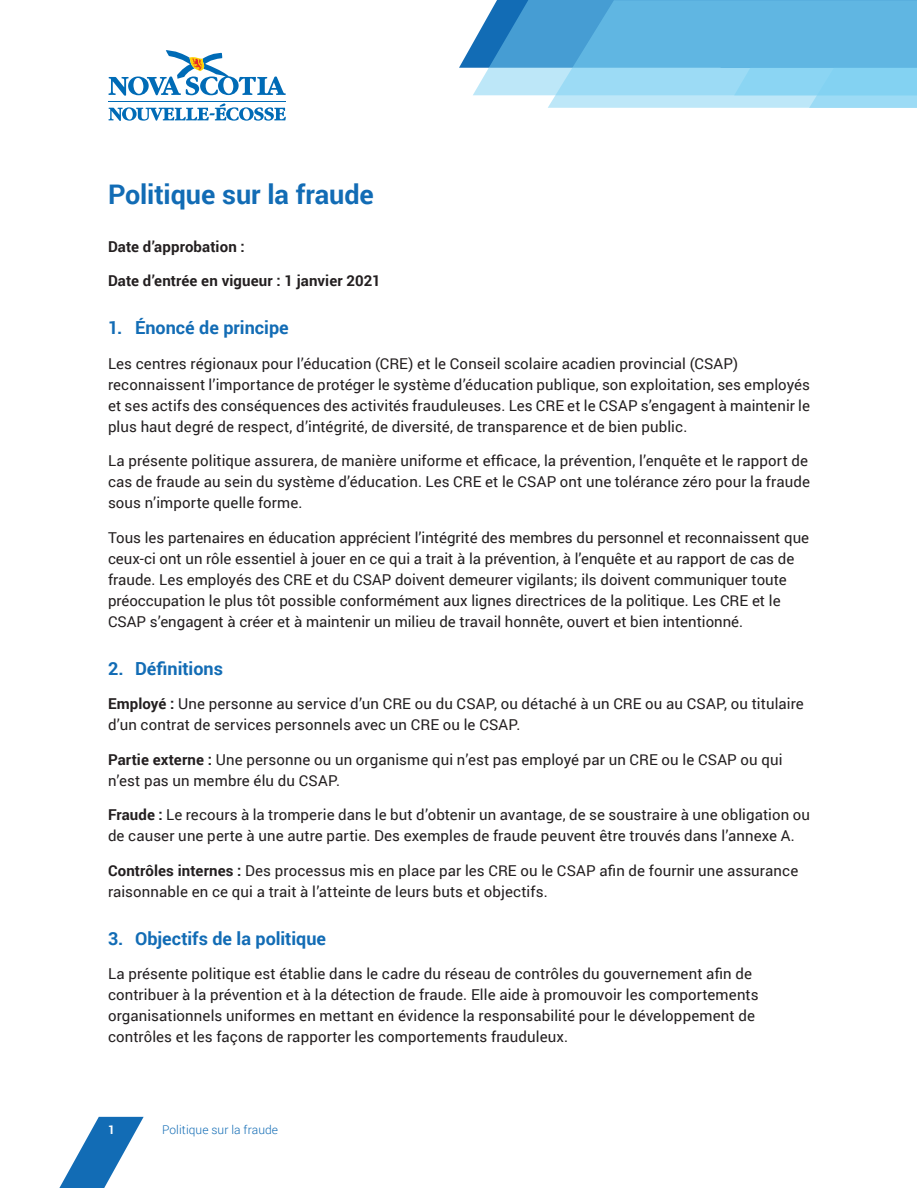
<style>
.page{position:relative;width:918px;height:1188px;background:#fff}
.page>*{position:absolute;margin:0;border:0;box-sizing:border-box;transform-origin:0 0}
._01_Head_1{font:700 27px "Roboto";letter-spacing:-.005em;color:#126cb5}
.t1{font:700 18px "Roboto";color:#126cb5}
._02_Body{font:15px/21px "Roboto";letter-spacing:.005em;color:#231f20}
._02_Body-2{font:700 15px "Roboto";letter-spacing:.01em;color:#231f20}
.t2{font:300 12px "Roboto";letter-spacing:.01em;color:#126cb5}
.t3{font:700 12px "Roboto";color:#fff}
.s1{font-weight:700}
</style>
<div class="page">
<svg style="left:59px;top:1117px;width:85px;height:71px"></svg>
<svg style="left:459px;top:0;width:458px;height:108px;background:#79c1e6"></svg>
<hr style="left:108px;top:101px;width:178px;height:1px;background:#006bb6">
<svg style="left:108px;top:50px;width:178px;height:46px"></svg>
<svg style="left:108px;top:103px;width:178px;height:18px"></svg>
<p class="_01_Head_1" style="left:108px;top:175px;width:267px">Politique sur la fraude</p>
<p class="_02_Body-2" style="left:108px;top:236px;width:138px">Date d’approbation :</p>
<p class="_02_Body-2" style="left:108px;top:270px;width:274px">Date d’entrée en vigueur : 1 janvier 2021</p>
<p class="t1" style="left:108px;top:315px;width:182px">1. Énoncé de principe</p>
<p class="_02_Body" style="left:108px;top:352px;width:704px">Les centres régionaux pour l’éducation (CRE) et le Conseil scolaire acadien provincial (CSAP) reconnaissent l’importance de protéger le système d’éducation publique, son exploitation, ses employés et ses actifs des conséquences des activités frauduleuses. Les CRE et le CSAP s’engagent à maintenir le plus haut degré de respect, d’intégrité, de diversité, de transparence et de bien public.</p>
<p class="_02_Body" style="left:108px;top:450px;width:704px">La présente politique assurera, de manière uniforme et efficace, la prévention, l’enquête et le rapport de cas de fraude au sein du système d’éducation. Les CRE et le CSAP ont une tolérance zéro pour la fraude sous n’importe quelle forme.</p>
<p class="_02_Body" style="left:108px;top:526px;width:703px">Tous les partenaires en éducation apprécient l’intégrité des membres du personnel et reconnaissent que ceux-ci ont un rôle essentiel à jouer en ce qui a trait à la prévention, à l’enquête et au rapport de cas de fraude. Les employés des CRE et du CSAP doivent demeurer vigilants; ils doivent communiquer toute préoccupation le plus tôt possible conformément aux lignes directrices de la politique. Les CRE et le CSAP s’engagent à créer et à maintenir un milieu de travail honnête, ouvert et bien intentionné.</p>
<p class="t1" style="left:108px;top:656px;width:116px">2. Définitions</p>
<p class="_02_Body" style="left:108px;top:693px;width:697px"><span class="s1">Employé :</span> Une personne au service d’un CRE ou du CSAP, ou détaché à un CRE ou au CSAP, ou titulaire d’un contrat de services personnels avec un CRE ou le CSAP.</p>
<p class="_02_Body" style="left:108px;top:748px;width:676px"><span class="s1">Partie externe :</span> Une personne ou un organisme qui n’est pas employé par un CRE ou le CSAP ou qui n’est pas un membre élu du CSAP.</p>
<p class="_02_Body" style="left:108px;top:804px;width:704px"><span class="s1">Fraude :</span> Le recours à la tromperie dans le but d’obtenir un avantage, de se soustraire à une obligation ou de causer une perte à une autre partie. Des exemples de fraude peuvent être trouvés dans l’annexe A.</p>
<p class="_02_Body" style="left:108px;top:859px;width:692px"><span class="s1">Contrôles internes :</span> Des processus mis en place par les CRE ou le CSAP afin de fournir une assurance raisonnable en ce qui a trait à l’atteinte de leurs buts et objectifs.</p>
<p class="t1" style="left:108px;top:926px;width:220px">3. Objectifs de la politique</p>
<p class="_02_Body" style="left:108px;top:963px;width:652px">La présente politique est établie dans le cadre du réseau de contrôles du gouvernement afin de contribuer à la prévention et à la détection de fraude. Elle aide à promouvoir les comportements organisationnels uniformes en mettant en évidence la responsabilité pour le développement de contrôles et les façons de rapporter les comportements frauduleux.</p>
<p class="t3" style="left:108px;top:1121px;width:8px">1</p>
<p class="t2" style="left:162px;top:1121px;width:118px">Politique sur la fraude</p>
</div>
